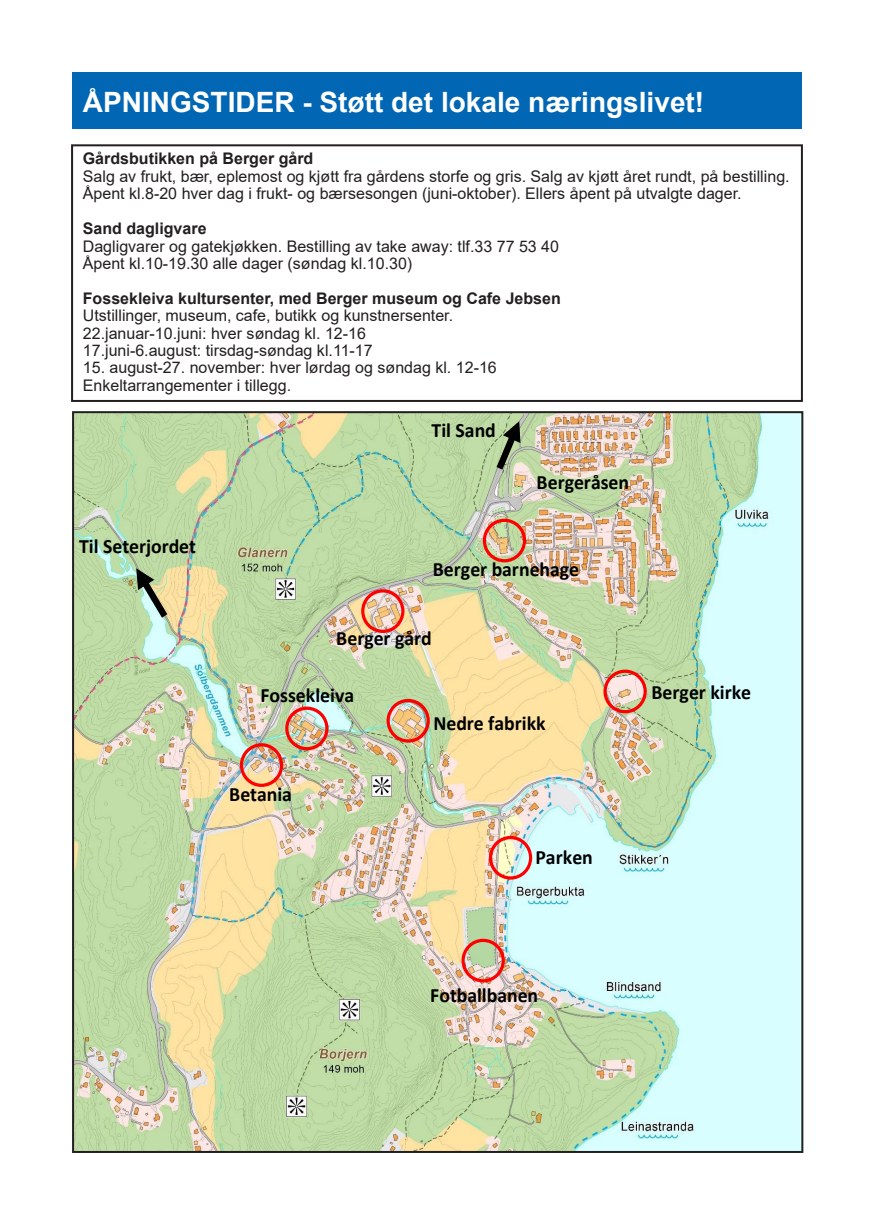
<style>
.page{position:relative;width:874px;height:1225px;background:#fff}
.page>*{position:absolute;margin:0;border:0;box-sizing:border-box;transform-origin:0 0}
.t1{font:700 28px "Arial";color:#fff}
.t2{font:700 20.4px "Calibri";color:#000}
.t3{font:16px/17.4px "Arial";color:#231f20}
.t4{font:700 16px "Arial";color:#231f20}
</style>
<div class="page">
<div style="left:71px;top:144px;width:731px;height:258px;border:2px solid #231f20"></div>
<div style="left:72px;top:72px;width:729px;height:57px;background:#0166b3"></div>
<img style="left:75px;top:414px;width:725px;height:736px">
<div style="left:361px;top:589px;width:43px;height:44px;border:3px solid #f00;border-radius:50%"></div>
<div style="left:482px;top:519px;width:44px;height:43px;border:3px solid #f00;border-radius:50%"></div>
<div style="left:240px;top:743px;width:43px;height:44px;border:3px solid #f00;border-radius:50%"></div>
<div style="left:285px;top:706px;width:43px;height:44px;border:3px solid #f00;border-radius:50%"></div>
<div style="left:461px;top:938px;width:43px;height:44px;border:3px solid #f00;border-radius:50%"></div>
<div style="left:603px;top:669px;width:43px;height:44px;border:3px solid #f00;border-radius:50%"></div>
<div style="left:488px;top:836px;width:44px;height:43px;border:3px solid #f00;border-radius:50%"></div>
<div style="left:386px;top:699px;width:43px;height:43px;border:3px solid #f00;border-radius:50%"></div>
<svg style="left:136px;top:568px;width:31px;height:49px;background:#95a484"></svg>
<svg style="left:496px;top:421px;width:24px;height:48px"></svg>
<p class="t1" style="left:83px;top:82px;width:622px">ÅPNINGSTIDER - Støtt det lokale næringslivet!</p>
<p class="t4" style="left:83px;top:148px;width:232px">Gårdsbutikken på Berger gård</p>
<p class="t3" style="left:83px;top:167px;width:708px">Salg av frukt, bær, eplemost og kjøtt fra gårdens storfe og gris. Salg av kjøtt året rundt, på bestilling.<br>Åpent kl.8-20 hver dag i frukt- og bærsesongen (juni-oktober). Ellers åpent på utvalgte dager.</p>
<p class="t4" style="left:83px;top:217px;width:125px">Sand dagligvare</p>
<p class="t3" style="left:83px;top:237px;width:477px">Dagligvarer og gatekjøkken. Bestilling av take away: tlf.33 77 53 40<br>Åpent kl.10-19.30 alle dager (søndag kl.10.30)</p>
<p class="t4" style="left:83px;top:287px;width:479px">Fossekleiva kultursenter, med Berger museum og Cafe Jebsen</p>
<p class="t3" style="left:83px;top:307px;width:371px">Utstillinger, museum, cafe, butikk og kunstnersenter.</p>
<p class="t3" style="left:83px;top:324px;width:291px">22.januar-10.juni: hver søndag kl. 12-16<br>17.juni-6.august: tirsdag-søndag kl.11-17</p>
<p class="t3" style="left:83px;top:359px;width:415px">15. august-27. november: hver lørdag og søndag kl. 12-16<br>Enkeltarrangementer i tillegg.</p>
<p class="t2" style="left:79px;top:533px;width:118px">Til Seterjordet</p>
<p class="t2" style="left:431px;top:417px;width:66px">Til Sand</p>
<p class="t2" style="left:536px;top:469px;width:94px">Bergeråsen</p>
<p class="t2" style="left:432px;top:556px;width:148px">Berger barnehage</p>
<p class="t2" style="left:336px;top:625px;width:97px">Berger gård</p>
<p class="t2" style="left:260px;top:682px;width:95px">Fossekleiva</p>
<p class="t2" style="left:229px;top:781px;width:64px">Betania</p>
<p class="t2" style="left:433px;top:710px;width:114px">Nedre fabrikk</p>
<p class="t2" style="left:535px;top:844px;width:59px">Parken</p>
<p class="t2" style="left:651px;top:679px;width:101px">Berger kirke</p>
<p class="t2" style="left:430px;top:982px;width:109px">Fotballbanen</p>
</div>
